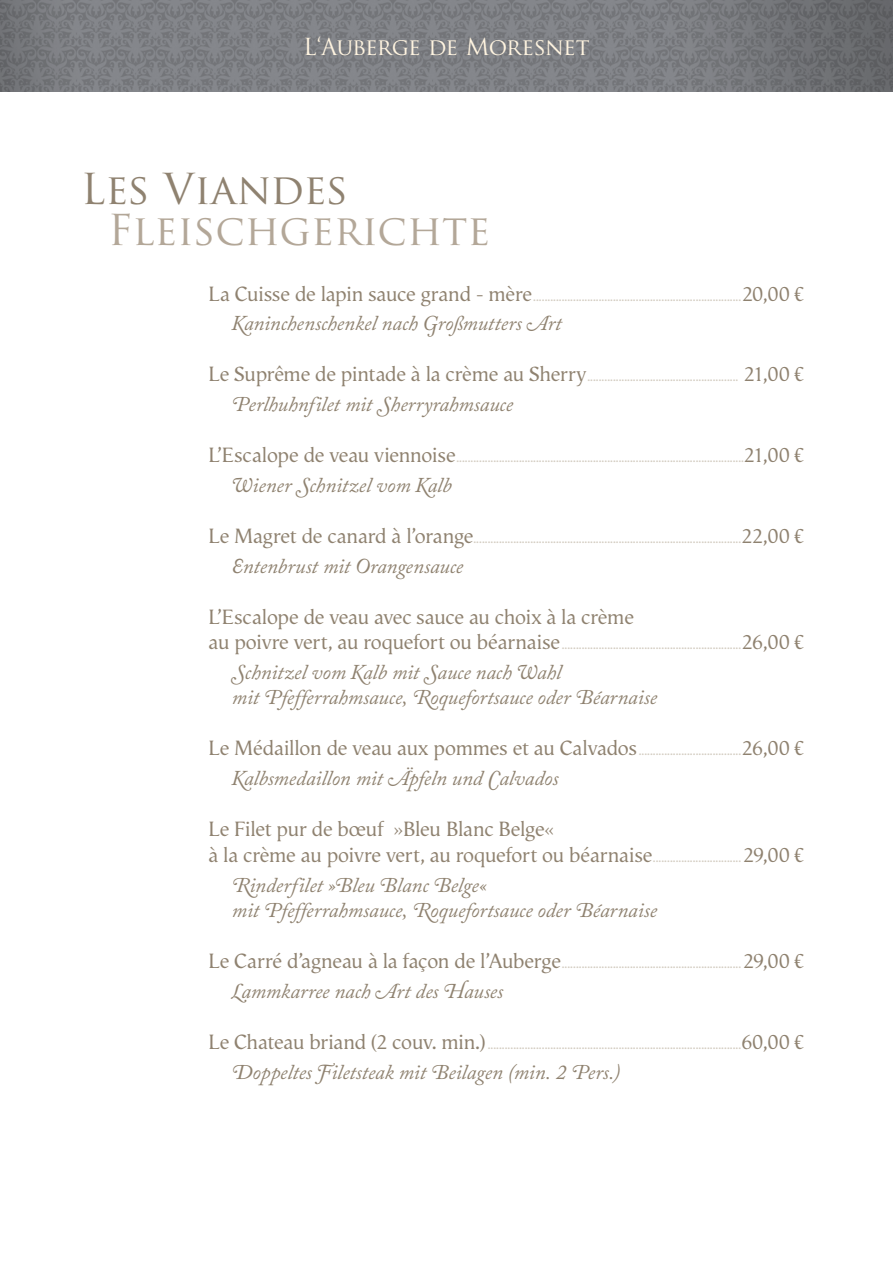
<style>
.page{position:relative;width:893px;height:1263px;background:#fff}
.page>*{position:absolute;margin:0;border:0;box-sizing:border-box;transform-origin:0 0}
.t1{font:41.55px "Trajan Pro";color:#b3a798}
.t2{font:41.55px "Trajan Pro";color:#8f8270}
.t3{font:22.95px "Trajan Pro";letter-spacing:-.04em;color:#fff4e0}
.t4{font:italic 21px/25.5px "Adobe Caslon Pro";letter-spacing:-.005em;color:#8f8270}
.t5{font:21px/25.5px "Vegaantikva";letter-spacing:-.01em;color:#8f8270}
.t6{font:13.5px "Vegaantikva";color:#d4cdc2}
.s1{font-size:21px;color:#8f8270}
.s2{font-size:13.5px;color:#d4cdc2}
</style>
<div class="page">
<img style="left:0;top:0;width:893px;height:92px">
<h2 class="t3" style="left:303px;top:32px;width:288px">L‘Auberge de Moresnet</h2>
<h1 class="t2" style="left:81px;top:163px;width:269px">Les Viandes</h1>
<h1 class="t1" style="left:108px;top:203px;width:384px">Fleischgerichte</h1>
<p class="t6" style="left:209px;top:288px;width:597px"><span class="s1">La Cuisse de lapin sauce grand - mère</span>.........................................................................<span class="s1">20,00 €</span></p>
<h3 class="t4" style="left:232px;top:310px;width:331px">Kaninchenschenkel nach Großmutters Art</h3>
<p class="t6" style="left:209px;top:369px;width:597px"><span class="s1">Le Suprême de pintade à la crème au Sherry</span>..................................................... <span class="s1">21,00 €</span></p>
<h3 class="t4" style="left:232px;top:391px;width:283px">Perlhuhnfilet mit Sherryrahmsauce</h3>
<p class="t6" style="left:209px;top:450px;width:597px"><span class="s1">L’Escalope de veau viennoise</span>.....................................................................................................<span class="s1">21,00 €</span></p>
<h3 class="t4" style="left:232px;top:472px;width:221px">Wiener Schnitzel vom Kalb</h3>
<p class="t6" style="left:209px;top:531px;width:597px"><span class="s1">Le Magret de canard à l’orange</span>..............................................................................................<span class="s1">22,00 €</span></p>
<h3 class="t4" style="left:232px;top:553px;width:233px">Entenbrust mit Orangensauce</h3>
<h3 class="t5" style="left:209px;top:604px;width:427px">L’Escalope de veau avec sauce au choix à la crème</h3>
<p class="t6" style="left:209px;top:637px;width:597px"><span class="s1">au poivre vert, au roquefort ou béarnaise</span>...............................................................<span class="s1">26,00 €</span></p>
<h3 class="t4" style="left:232px;top:659px;width:427px">Schnitzel vom Kalb mit Sauce nach Wahl<br>mit Pfefferrahmsauce, Roquefortsauce oder Béarnaise</h3>
<h3 class="t5" style="left:209px;top:736px;width:597px">Le Médaillon de veau aux pommes et au Calvados<span class="s2">....................................</span>26,00 €</h3>
<h3 class="t4" style="left:232px;top:765px;width:328px">Kalbsmedaillon mit Äpfeln und Calvados</h3>
<h3 class="t5" style="left:209px;top:816px;width:597px">Le Filet pur de bœuf »Bleu Blanc Belge«<br>à la crème au poivre vert, au roquefort ou béarnaise<span class="s2">...............................</span>29,00 €</h3>
<h3 class="t4" style="left:232px;top:871px;width:427px">Rinderfilet »Bleu Blanc Belge«<br>mit Pfefferrahmsauce, Roquefortsauce oder Béarnaise</h3>
<p class="t6" style="left:209px;top:956px;width:597px"><span class="s1">Le Carré d’agneau à la façon de l’Auberge</span>...............................................................<span class="s1">29,00 €</span></p>
<h3 class="t4" style="left:232px;top:978px;width:273px">Lammkarree nach Art des Hauses</h3>
<p class="t6" style="left:209px;top:1036px;width:597px"><span class="s1">Le Chateau briand (2 couv. min.)</span> .........................................................................................<span class="s1">60,00 €</span></p>
<h3 class="t4" style="left:232px;top:1058px;width:390px">Doppeltes Filetsteak mit Beilagen (min. 2 Pers.)</h3>
</div>
